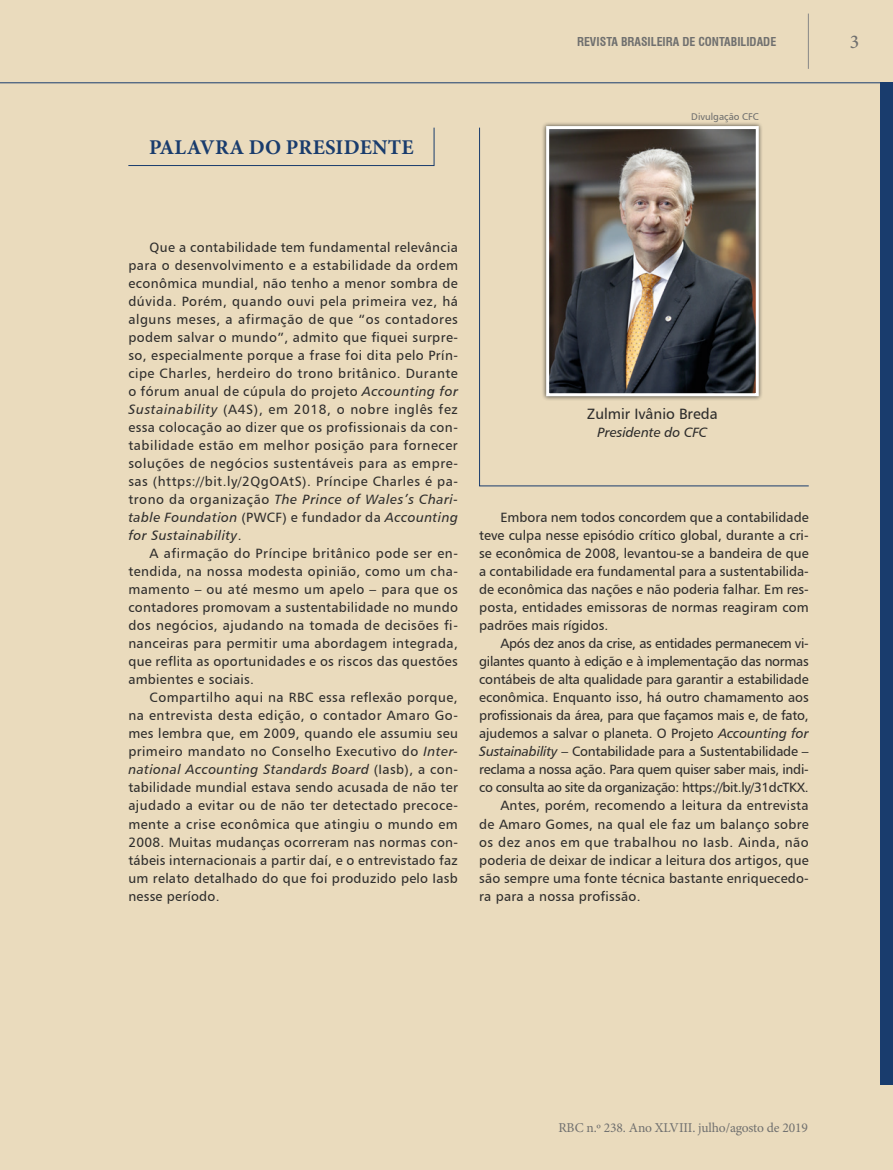
<style>
.page{position:relative;width:893px;height:1170px;background:#fff}
.page>*{position:absolute;margin:0;border:0;box-sizing:border-box;transform-origin:0 0}
.SUMA_suma{font:700 21px "Minion Pro";letter-spacing:.01em;color:#193c6d}
.t1{font:500 19.5px "Minion Pro";color:#70706f}
.ARTIGO_texto{font:15px "Humanist 777 BT Roman B";color:#2e2d2c}
.ARTIGO_texto-2{font:13.5px/18px "Humanist 777 BT Roman B";letter-spacing:.02em;color:#2e2d2c;text-align:justify}
.t2{font:13.5px "Minion Pro";letter-spacing:-.01em;color:#70706f}
.ARTIGO_texto-3{font:13.5px "Humanist 777 BT Italic B";color:#2e2d2c}
.t3{font:700 condensed 12px "Swiss 721 BT";color:#70706f}
.FOTO_credito{font:9.75px "Humanist 777 BT Roman B";color:#70706f}
.s1{font-family:"Humanist 777 BT Italic B"}
</style>
<div class="page">
<div style="left:0;top:0;width:893px;height:1169px;background:#eadbbd"></div>
<div style="left:880px;top:82px;width:13px;height:1002px;background:#193c6d"></div>
<hr style="left:808px;top:14px;width:1px;height:55px;background:#878787">
<hr style="left:0;top:82px;width:893px;height:1px;background:#193c6d">
<svg style="left:479px;top:127px;width:330px;height:359px"></svg>
<div style="left:541px;top:121px;width:222px;height:279px;background:#1d1d1b;opacity:.75"></div>
<img style="left:550px;top:130px;width:205px;height:262px">
<div style="left:546px;top:126px;width:213px;height:270px;border:3px solid #fff"></div>
<svg style="left:128px;top:127px;width:307px;height:39px"></svg>
<p class="SUMA_suma" style="left:149px;top:132px;width:266px">PALAVRA DO PRESIDENTE</p>
<p class="t3" style="left:577px;top:34px;width:201px">REVISTA BRASILEIRA DE CONTABILIDADE</p>
<p class="t1" style="left:850px;top:29px;width:11px">3</p>
<p class="FOTO_credito" style="left:691px;top:111px;width:69px">Divulgação CFC</p>
<p class="ARTIGO_texto-2" style="left:128px;top:238px;width:331px;text-indent:21px">Que a contabilidade tem fundamental relevância para o desenvolvimento e a estabilidade da ordem econômica mundial, não tenho a menor sombra de dúvida. Porém, quando ouvi pela primeira vez, há alguns meses, a afirmação de que “os contadores podem salvar o mundo”, admito que fiquei surpre&shy;so, especialmente porque a frase foi dita pelo Prín&shy;cipe Charles, herdeiro do trono britânico. Durante o fórum anual de cúpula do projeto <span class="s1">Accounting for Sustainability</span> (A4S), em 2018, o nobre inglês fez essa colocação ao dizer que os profissionais da con&shy;tabilidade estão em melhor posição para fornecer soluções de negócios sustentáveis para as empre&shy;sas (https://bit.ly/2QgOAtS). Príncipe Charles é pa&shy;trono da organização <span class="s1">The Prince of Wales’s Chari&shy;table Foundation</span> (PWCF) e fundador da <span class="s1">Accounting for Sustainability</span>.</p>
<p class="ARTIGO_texto-2" style="left:128px;top:544px;width:331px;text-indent:21px">A afirmação do Príncipe britânico pode ser en&shy;tendida, na nossa modesta opinião, como um cha&shy;mamento – ou até mesmo um apelo – para que os contadores promovam a sustentabilidade no mundo dos negócios, ajudando na tomada de decisões fi&shy;nanceiras para permitir uma abordagem integrada, que reflita as oportunidades e os riscos das questões ambientes e sociais.</p>
<p class="ARTIGO_texto-2" style="left:128px;top:688px;width:331px;text-indent:21px">Compartilho aqui na RBC essa reflexão porque, na entrevista desta edição, o contador Amaro Go&shy;mes lembra que, em 2009, quando ele assumiu seu primeiro mandato no Conselho Executivo do <span class="s1">Inter&shy;national Accounting Standards Board</span> (Iasb), a con&shy;tabilidade mundial estava sendo acusada de não ter ajudado a evitar ou de não ter detectado precoce&shy;mente a crise econômica que atingiu o mundo em 2008. Muitas mudanças ocorreram nas normas con&shy;tábeis internacionais a partir daí, e o entrevistado faz um relato detalhado do que foi produzido pelo Iasb nesse período.</p>
<p class="ARTIGO_texto" style="left:587px;top:404px;width:132px">Zulmir Ivânio Breda</p>
<p class="ARTIGO_texto-3" style="left:598px;top:424px;width:111px">Presidente do CFC</p>
<p class="ARTIGO_texto-2" style="left:479px;top:508px;width:331px;text-indent:21px">Embora nem todos concordem que a contabilidade teve culpa nesse episódio crítico global, durante a cri&shy;se econômica de 2008, levantou-se a bandeira de que a contabilidade era fundamental para a sustentabilida&shy;de econômica das nações e não poderia falhar. Em res&shy;posta, entidades emissoras de normas reagiram com padrões mais rígidos.</p>
<p class="ARTIGO_texto-2" style="left:479px;top:634px;width:331px;text-indent:21px">Após dez anos da crise, as entidades permanecem vi&shy;gilantes quanto à edição e à implementação das normas contábeis de alta qualidade para garantir a estabilidade econômica. Enquanto isso, há outro chamamento aos profissionais da área, para que façamos mais e, de fato, ajudemos a salvar o planeta. O Projeto <span class="s1">Accounting for Sustainability</span> – Contabilidade para a Sustentabilidade – reclama a nossa ação. Para quem quiser saber mais, indi&shy;co consulta ao site da organização: https://bit.ly/31dcTKX.</p>
<p class="ARTIGO_texto-2" style="left:479px;top:796px;width:331px;text-indent:21px">Antes, porém, recomendo a leitura da entrevista de Amaro Gomes, na qual ele faz um balanço sobre os dez anos em que trabalhou no Iasb. Ainda, não poderia de deixar de indicar a leitura dos artigos, que são sempre uma fonte técnica bastante enriquecedo&shy;ra para a nossa profissão.</p>
<p class="t2" style="left:558px;top:1118px;width:251px">RBC n.º 238. Ano XLVIII. julho/agosto de 2019</p>
</div>
